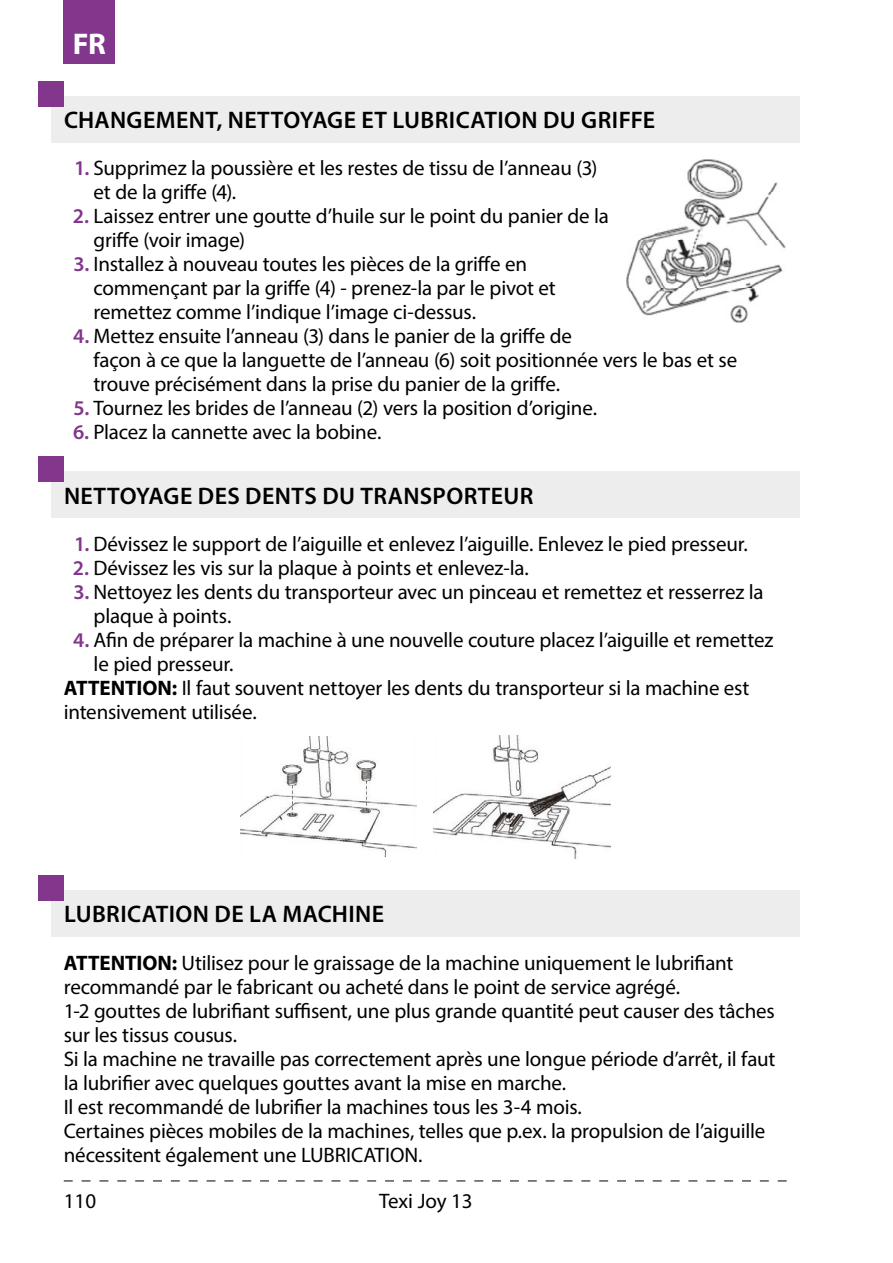
<style>
.page{position:relative;width:893px;height:1263px;background:#fff}
.page>*{position:absolute;margin:0;border:0;box-sizing:border-box;transform-origin:0 0}
.t1{font:700 30px "Myriad Pro";color:#fff}
.t2{font:600 24px "Myriad Pro";letter-spacing:.015em;color:#000}
.t3{font:21px/24px "Myriad Pro";letter-spacing:-.01em;color:#000}
.s1{font-weight:600;color:#82368c}
.s2{font-weight:700}
</style>
<div class="page">
<svg style="left:64px;top:1181px;width:723px;height:1px"></svg>
<div style="left:64px;top:0;width:51px;height:64px;background:#82368c"></div>
<img style="left:626px;top:159px;width:160px;height:164px">
<div style="left:51px;top:471px;width:748px;height:47px;background:#ededed"></div>
<div style="left:38px;top:456px;width:26px;height:26px;background:#82368c"></div>
<img style="left:240px;top:737px;width:176px;height:120px">
<img style="left:433px;top:736px;width:177px;height:122px">
<div style="left:51px;top:890px;width:748px;height:47px;background:#ededed"></div>
<div style="left:38px;top:875px;width:26px;height:26px;background:#82368c"></div>
<div style="left:51px;top:96px;width:748px;height:46px;background:#ededed"></div>
<div style="left:38px;top:81px;width:26px;height:25px;background:#82368c"></div>
<h1 class="t1" style="left:73px;top:24px;width:35px">FR</h1>
<p class="t2" style="left:64px;top:105px;width:593px">CHANGEMENT, NETTOYAGE ET LUBRICATION DU GRIFFE</p>
<p class="t3" style="left:94px;top:156px;width:506px;text-indent:-19px"><span class="s1">1.</span> Supprimez la poussière et les restes de tissu de l’anneau (3) et de la griffe (4).</p>
<p class="t3" style="left:94px;top:204px;width:517px;text-indent:-21px"><span class="s1">2.</span> Laissez entrer une goutte d’huile sur le point du panier de la griffe (voir image)</p>
<p class="t3" style="left:94px;top:252px;width:464px;text-indent:-20px"><span class="s1">3.</span> Installez à nouveau toutes les pièces de la griffe en commençant par la griffe (4) - prenez-la par le pivot et remettez comme l’indique l’image ci-dessus.</p>
<p class="t3" style="left:94px;top:324px;width:645px;text-indent:-20px"><span class="s1">4.</span> Mettez ensuite l’anneau (3) dans le panier de la griffe de<br>façon à ce que la languette de l’anneau (6) soit positionnée vers le bas et se trouve précisément dans la prise du panier de la griffe.</p>
<p class="t3" style="left:73px;top:396px;width:525px"><span class="s1">5.</span> Tournez les brides de l’anneau (2) vers la position d’origine.</p>
<p class="t3" style="left:73px;top:420px;width:310px"><span class="s1">6.</span> Placez la cannette avec la bobine.</p>
<p class="t2" style="left:64px;top:480px;width:471px">NETTOYAGE DES DENTS DU TRANSPORTEUR</p>
<p class="t3" style="left:74px;top:531px;width:675px"><span class="s1">1.</span> Dévissez le support de l’aiguille et enlevez l’aiguille. Enlevez le pied presseur.</p>
<p class="t3" style="left:73px;top:555px;width:458px"><span class="s1">2.</span> Dévissez les vis sur la plaque à points et enlevez-la.</p>
<p class="t3" style="left:94px;top:579px;width:672px;text-indent:-20px"><span class="s1">3.</span> Nettoyez les dents du transporteur avec un pinceau et remettez et resserrez la plaque à points.</p>
<p class="t3" style="left:73px;top:627px;width:702px"><span class="s1">4.</span> Afin de préparer la machine à une nouvelle couture placez l’aiguille et remettez</p>
<p class="t3" style="left:94px;top:651px;width:141px">le pied presseur.</p>
<p class="t3" style="left:64px;top:675px;width:687px"><span class="s2">ATTENTION:</span> Il faut souvent nettoyer les dents du transporteur si la machine est</p>
<p class="t3" style="left:64px;top:699px;width:194px">intensivement utilisée.</p>
<p class="t2" style="left:64px;top:899px;width:322px">LUBRICATION DE LA MACHINE</p>
<p class="t3" style="left:64px;top:950px;width:713px"><span class="s2">ATTENTION:</span> Utilisez pour le graissage de la machine uniquement le lubrifiant recommandé par le fabricant ou acheté dans le point de service agrégé.<br>1-2 gouttes de lubrifiant suffisent, une plus grande quantité peut causer des tâches sur les tissus cousus.<br>Si la machine ne travaille pas correctement après une longue période d’arrêt, il faut la lubrifier avec quelques gouttes avant la mise en marche.<br>Il est recommandé de lubrifier la machines tous les 3-4 mois.<br>Certaines pièces mobiles de la machines, telles que p.ex. la propulsion de l’aiguille nécessitent également une LUBRICATION.</p>
<p class="t3" style="left:64px;top:1188px;width:34px">110</p>
<p class="t3" style="left:379px;top:1188px;width:95px">Texi Joy 13</p>
</div>
